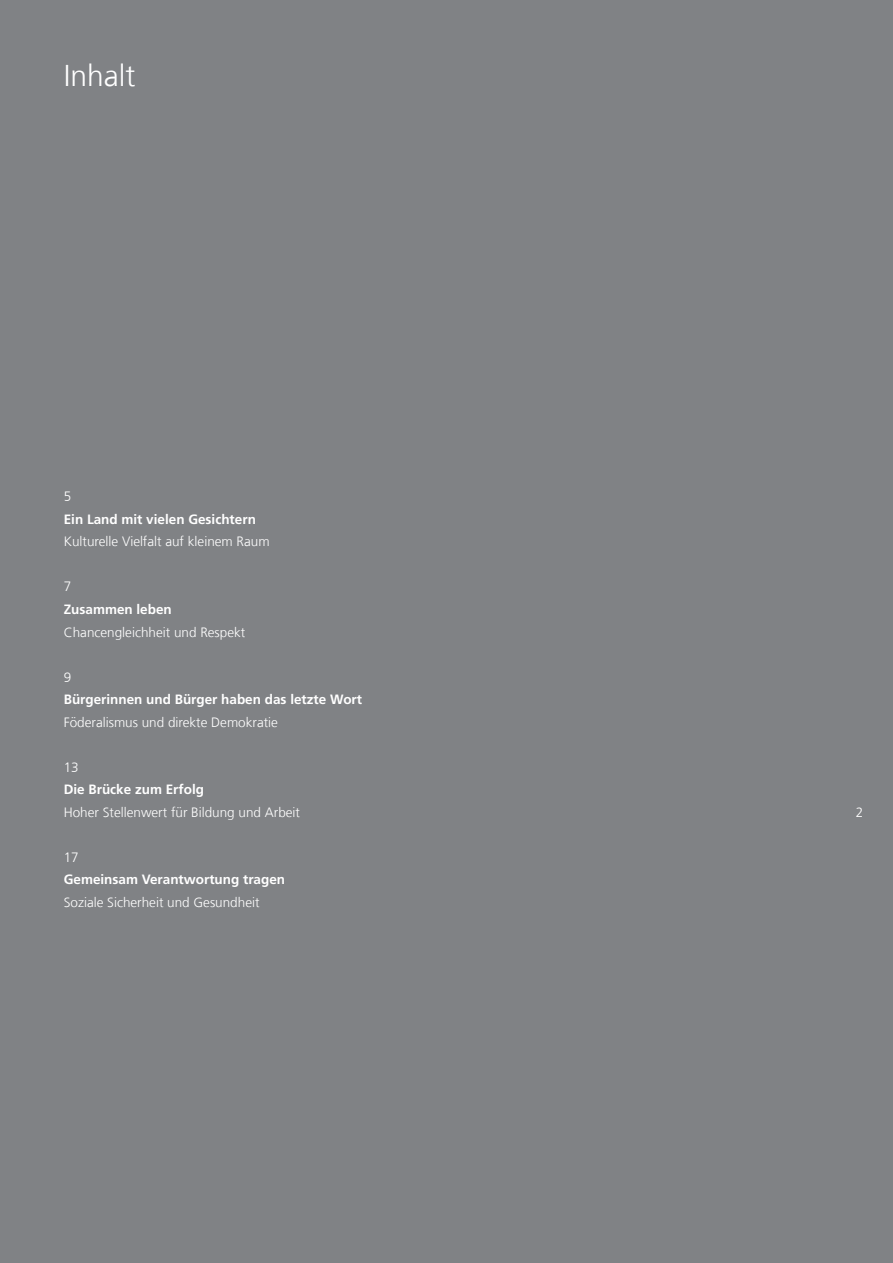
<style>
.page{position:relative;width:893px;height:1263px;background:#808285}
.page>*{position:absolute;margin:0;border:0;box-sizing:border-box;transform-origin:0 0}
._13_Headline__Chapte{font:300 30px "Frutiger LT Com";color:#fff}
._01_Standard{font:300 13.5px "Frutiger LT Com";color:#fff}
._01_Standard-2{font:700 13.5px "Frutiger LT Com";color:#fff}
._61_Pagina{font:300 13.5px "Frutiger LT Com";color:#fff}
</style>
<div class="page">
<p class="_13_Headline__Chapte" style="left:64px;top:58px;width:73px">Inhalt</p>
<p class="_01_Standard" style="left:64px;top:489px;width:9px">5</p>
<p class="_01_Standard-2" style="left:64px;top:511px;width:194px">Ein Land mit vielen Gesichtern</p>
<p class="_01_Standard" style="left:64px;top:534px;width:207px">Kulturelle Vielfalt auf kleinem Raum</p>
<p class="_01_Standard" style="left:64px;top:579px;width:9px">7</p>
<p class="_01_Standard-2" style="left:64px;top:601px;width:110px">Zusammen leben</p>
<p class="_01_Standard" style="left:64px;top:624px;width:183px">Chancengleichheit und Respekt</p>
<p class="_01_Standard" style="left:64px;top:669px;width:9px">9</p>
<p class="_01_Standard-2" style="left:64px;top:691px;width:300px">Bürgerinnen und Bürger haben das letzte Wort</p>
<p class="_01_Standard" style="left:64px;top:714px;width:216px">Föderalismus und direkte Demokratie</p>
<p class="_01_Standard" style="left:64px;top:759px;width:17px">13</p>
<p class="_01_Standard-2" style="left:64px;top:781px;width:142px">Die Brücke zum Erfolg</p>
<p class="_01_Standard" style="left:64px;top:804px;width:238px">Hoher Stellenwert für Bildung und Arbeit</p>
<p class="_01_Standard" style="left:64px;top:849px;width:17px">17</p>
<p class="_01_Standard-2" style="left:64px;top:871px;width:223px">Gemeinsam Verantwortung tragen</p>
<p class="_01_Standard" style="left:64px;top:894px;width:197px">Soziale Sicherheit und Gesundheit</p>
<p class="_61_Pagina" style="left:856px;top:804px;width:9px">2</p>
</div>
